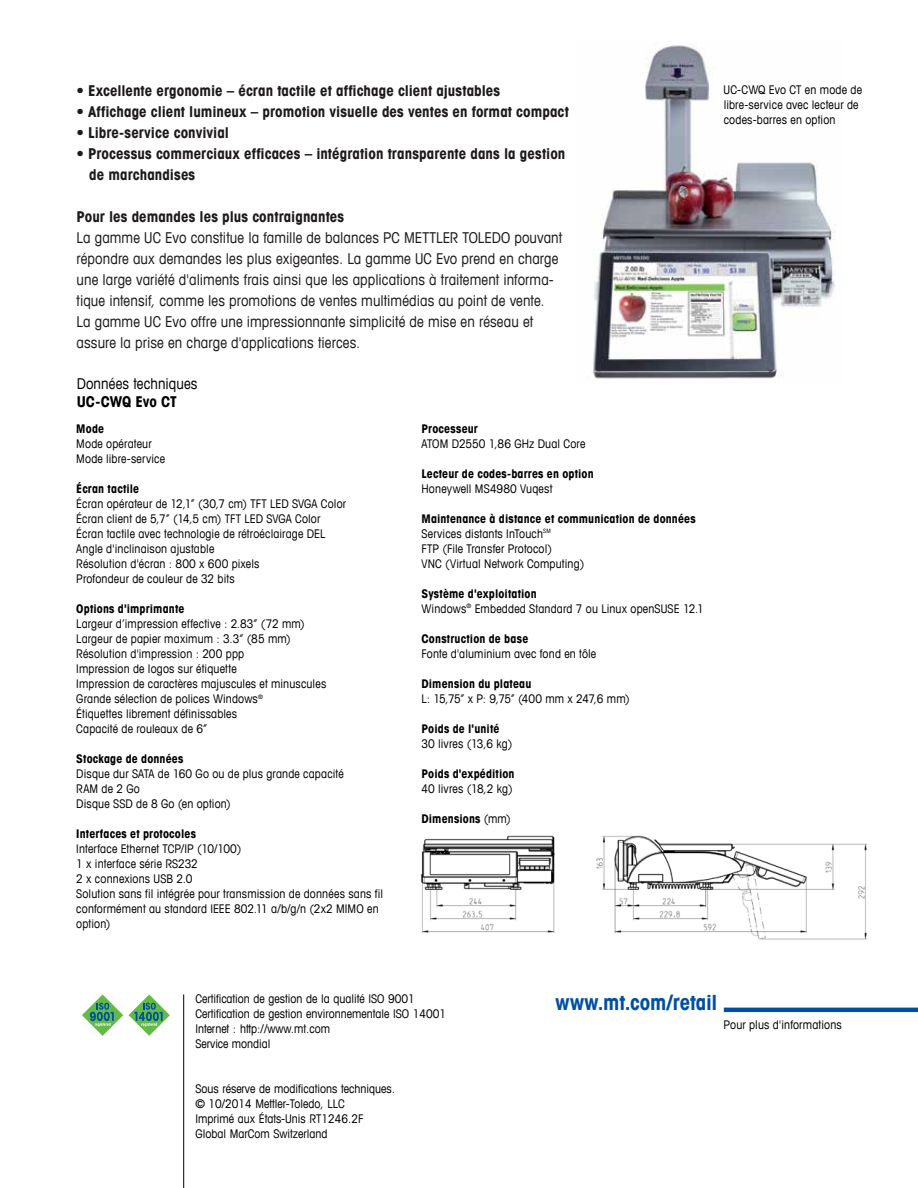
<style>
.page{position:relative;width:918px;height:1188px;background:#fff}
.page>*{position:absolute;margin:0;border:0;box-sizing:border-box;transform-origin:0 0}
.t1{font:700 condensed 21px "Avant Garde Com";color:#004fa3}
.t2{font:condensed 15px/21px "Avant Garde Com";letter-spacing:.005em;color:#1d191c}
.t3{font:700 condensed 15px/21px "Avant Garde Com";letter-spacing:.005em;color:#1d191c}
.t4{font:condensed 15px "Avant Garde Com";letter-spacing:.005em;color:#000}
.t5{font:700 condensed 15px "Avant Garde Com";letter-spacing:-.005em;color:#000}
.t6{font:condensed 12px/15px "Avant Garde Com";letter-spacing:.01em;color:#000}
.t7{font:700 condensed 12px "Avant Garde Com";letter-spacing:.015em;color:#000}
.t8{font:condensed 12px "Avant Garde Com";letter-spacing:-.04em;color:#000}
.s1{font-weight:700}
.s2{font-weight:400}
</style>
<div class="page">
<hr style="left:183px;top:994px;width:1px;height:194px;background:#000">
<svg style="left:129px;top:994px;width:41px;height:42px"></svg>
<svg style="left:82px;top:994px;width:41px;height:42px"></svg>
<hr style="left:724px;top:1008px;width:194px;height:4px;background:#004fa3">
<img style="left:421px;top:835px;width:447px;height:105px">
<img style="left:593px;top:45px;width:242px;height:334px">
<p class="t3" style="left:77px;top:80px;width:425px">• Excellente ergonomie – écran tactile et affichage client ajustables</p>
<p class="t3" style="left:77px;top:101px;width:494px">• Affichage client lumineux – promotion visuelle des ventes en format compact</p>
<p class="t3" style="left:77px;top:122px;width:154px">• Libre-service convivial</p>
<p class="t3" style="left:89px;top:143px;width:478px;text-indent:-13px">• Processus commerciaux efficaces – intégration transparente dans la gestion de marchandises</p>
<p class="t3" style="left:77px;top:206px;width:269px">Pour les demandes les plus contraignantes</p>
<p class="t2" style="left:77px;top:227px;width:487px">La gamme UC Evo constitue la famille de balances PC METTLER TOLEDO pouvant répondre aux demandes les plus exigeantes. La gamme UC Evo prend en charge une large variété d'aliments frais ainsi que les applications à traitement informa&shy;tique intensif, comme les promotions de ventes multimédias au point de vente.<br>La gamme UC Evo offre une impressionnante simplicité de mise en réseau et assure la prise en charge d'applications tierces.</p>
<p class="t4" style="left:77px;top:374px;width:122px">Données techniques</p>
<p class="t5" style="left:77px;top:392px;width:102px">UC-CWQ Evo CT</p>
<p class="t7" style="left:76px;top:421px;width:29px">Mode</p>
<p class="t6" style="left:76px;top:436px;width:90px">Mode opérateur<br>Mode libre-service</p>
<p class="t7" style="left:76px;top:481px;width:64px">Écran tactile</p>
<p class="t6" style="left:76px;top:496px;width:271px">Écran opérateur de 12,1” (30,7 cm) TFT LED SVGA Color Écran client de 5,7” (14,5 cm) TFT LED SVGA Color Écran tactile avec technologie de rétroéclairage DEL Angle d'inclinaison ajustable<br>Résolution d'écran : 800 x 600 pixels<br>Profondeur de couleur de 32 bits</p>
<p class="t7" style="left:76px;top:601px;width:110px">Options d'imprimante</p>
<p class="t6" style="left:76px;top:616px;width:252px">Largeur d’impression effective : 2.83” (72 mm)<br>Largeur de papier maximum : 3.3” (85 mm)<br>Résolution d'impression : 200 ppp<br>Impression de logos sur étiquette<br>Impression de caractères majuscules et minuscules Grande sélection de polices Windows<sup>®<br></sup>Étiquettes librement définissables<br>Capacité de rouleaux de 6”</p>
<p class="t7" style="left:76px;top:751px;width:109px">Stockage de données</p>
<p class="t6" style="left:76px;top:766px;width:269px">Disque dur SATA de 160 Go ou de plus grande capacité<br>RAM de 2 Go<br>Disque SSD de 8 Go (en option)</p>
<p class="t7" style="left:76px;top:826px;width:121px">Interfaces et protocoles</p>
<p class="t6" style="left:76px;top:841px;width:308px">Interface Ethernet TCP/IP (10/100)<br>1 x interface série RS232<br>2 x connexions USB 2.0<br>Solution sans fil intégrée pour transmission de données sans fil conformément au standard IEEE 802.11 a/b/g/n (2x2 MIMO en option)</p>
<p class="t7" style="left:422px;top:421px;width:58px">Processeur</p>
<p class="t6" style="left:422px;top:436px;width:165px">ATOM D2550 1,86 GHz Dual Core</p>
<p class="t7" style="left:422px;top:466px;width:174px">Lecteur de codes-barres en option</p>
<p class="t6" style="left:422px;top:481px;width:132px">Honeywell MS4980 Vuqest</p>
<p class="t6" style="left:422px;top:511px;width:276px"><span class="s1">Maintenance à distance et communication de données </span>Services distants InTouch<sup>SM<br></sup>FTP (File Transfer Protocol)<br>VNC (Virtual Network Computing)</p>
<p class="t6" style="left:422px;top:586px;width:284px"><span class="s1">Système d'exploitation<br></span>Windows<sup>®</sup> Embedded Standard 7 ou Linux openSUSE 12.1</p>
<p class="t7" style="left:422px;top:631px;width:108px">Construction de base</p>
<p class="t6" style="left:422px;top:646px;width:176px">Fonte d'aluminium avec fond en tôle</p>
<p class="t7" style="left:422px;top:676px;width:111px">Dimension du plateau</p>
<p class="t8" style="left:422px;top:691px;width:210px">L: 15,75” x P: 9,75” (400 mm x 247,6 mm)</p>
<p class="t7" style="left:422px;top:721px;width:80px">Poids de l'unité</p>
<p class="t6" style="left:422px;top:736px;width:92px">30 livres (13,6 kg)</p>
<p class="t7" style="left:422px;top:766px;width:95px">Poids d'expédition</p>
<p class="t6" style="left:422px;top:781px;width:93px">40 livres (18,2 kg)</p>
<p class="t7" style="left:422px;top:811px;width:91px">Dimensions <span class="s2">(mm)</span></p>
<p class="t6" style="left:724px;top:82px;width:140px">UC-CWQ Evo CT en mode de libre-service avec lecteur de codes-barres en option</p>
<p class="t6" style="left:195px;top:991px;width:252px">Certification de gestion de la qualité ISO 9001<br>Certification de gestion environnementale ISO 14001<br>Internet : http://www.mt.com<br>Service mondial</p>
<p class="t6" style="left:195px;top:1081px;width:201px">Sous réserve de modifications techniques. © 10/2014 Mettler-Toledo, LLC<br>Imprimé aux États-Unis RT1246.2F Global MarCom Switzerland</p>
<h1 class="t1" style="left:555px;top:989px;width:164px">www.mt.com/retail</h1>
<p class="t6" style="left:724px;top:1017px;width:120px">Pour plus d'informations</p>
</div>
